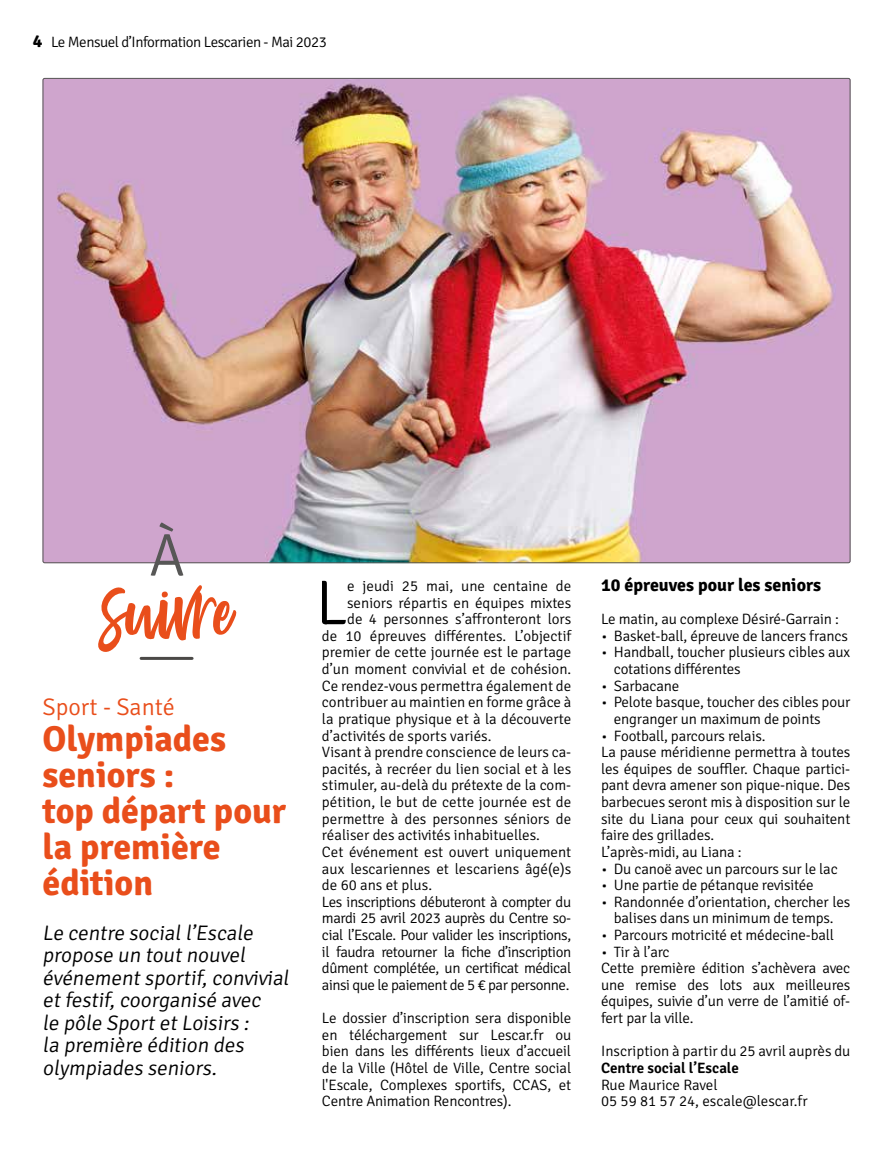
<style>
.page{position:relative;width:893px;height:1149px;background:#fff}
.page>*{position:absolute;margin:0;border:0;box-sizing:border-box;transform-origin:0 0}
.t1{font:75px "Passengers Script";color:#e94e1b}
.t2{font:300 63.15px "Signika";color:#000}
.t3{font:300 60px "Signika";color:#575756}
.t4{font:700 36px/36px "Signika";color:#e94e1b}
.t5{font:300 24px "Signika";color:#e94e1b}
.t6{font:300 21px/22.5px "Signika";color:#000}
.t7{font:700 18px "Signika";color:#000}
.t8{font:300 15px/16.6px "Signika";letter-spacing:-.01em;color:#000}
.t9{font:300 15px "Signika";letter-spacing:-.03em;color:#000}
.t10{font:600 15px "Signika";color:#000}
.s1{font-weight:700;font-size:18px}
</style>
<div class="page">
<img style="left:43px;top:78px;width:807px;height:485px">
<hr style="left:141px;top:656px;width:51px;height:3px;background:#4b4947">
<p class="t9" style="left:33px;top:31px;width:296px"><span class="s1">4</span> Le Mensuel d’Information Lescarien - Mai 2023</p>
<h3 class="t3" style="left:149px;top:512px;width:37px">À</h3>
<h1 class="t1" style="left:102px;top:561px;width:132px">SUIVRE</h1>
<h3 class="t5" style="left:43px;top:689px;width:134px">Sport - Santé</h3>
<h3 class="t4" style="left:43px;top:718px;width:245px">Olympiades seniors :<br>top départ pour la première édition</h3>
<h3 class="t6" style="left:43px;top:919px;width:252px">Le centre sociall’Escale propose un toutnouvel événementsportif,convivial etfestif,coorganisé avec<br>le pôle SportetLoisirs :<br>la première édition des olympiades seniors.</h3>
<h2 class="t2" style="left:316px;top:557px;width:33px">L</h2>
<p class="t8" style="left:347px;top:576px;width:226px">e jeudi 25 mai, une centaine de</p>
<p class="t8" style="left:347px;top:593px;width:226px">seniors répartis en équipes mixtes</p>
<p class="t8" style="left:347px;top:609px;width:226px">de 4 personnes s’affronteront lors</p>
<p class="t8" style="left:322px;top:626px;width:251px">de 10 épreuves différentes. L’objectif</p>
<p class="t8" style="left:322px;top:643px;width:251px">premier de cette journée est le partage</p>
<p class="t8" style="left:322px;top:659px;width:251px">d’un moment convivial et de cohésion.</p>
<p class="t8" style="left:322px;top:676px;width:251px">Ce rendez-vous permettra également de</p>
<p class="t8" style="left:322px;top:692px;width:251px">contribuer au maintien en forme grâce à</p>
<p class="t8" style="left:322px;top:709px;width:251px">la pratique physique et à la découverte</p>
<p class="t8" style="left:322px;top:726px;width:171px">d’activités de sports variés.</p>
<p class="t8" style="left:322px;top:742px;width:251px">Visant à prendre conscience de leurs ca-</p>
<p class="t8" style="left:322px;top:759px;width:251px">pacités, à recréer du lien social et à les</p>
<p class="t8" style="left:322px;top:775px;width:251px">stimuler, au-delà du prétexte de la com-</p>
<p class="t8" style="left:322px;top:792px;width:251px">pétition, le but de cette journée est de</p>
<p class="t8" style="left:322px;top:809px;width:251px">permettre à des personnes séniors de</p>
<p class="t8" style="left:322px;top:825px;width:220px">réaliser des activités inhabituelles.</p>
<p class="t8" style="left:322px;top:842px;width:251px">Cet événement est ouvert uniquement</p>
<p class="t8" style="left:322px;top:858px;width:251px">aux lescariennes et lescariens âgé(e)s</p>
<p class="t8" style="left:322px;top:875px;width:112px">de 60 ans et plus.</p>
<p class="t9" style="left:322px;top:890px;width:251px">Les inscriptions débuteront à compter du</p>
<p class="t9" style="left:322px;top:907px;width:251px">mardi 25 avril 2023 auprès du Centre so-</p>
<p class="t9" style="left:322px;top:923px;width:251px">cial l’Escale. Pour valider les inscriptions,</p>
<p class="t9" style="left:322px;top:940px;width:251px">il faudra retourner la fiche d’inscription</p>
<p class="t9" style="left:322px;top:957px;width:251px">dûment complétée, un certificat médical</p>
<p class="t9" style="left:322px;top:973px;width:249px">ainsi que le paiement de 5 € par personne.</p>
<p class="t8" style="left:322px;top:1008px;width:251px;text-align:justify">Le dossier d’inscription sera disponible en téléchargement sur Lescar.fr ou bien dans les différents lieux d’accueil de la Ville (Hôtel de Ville, Centre social l'Escale, Complexes sportifs, CCAS, et Centre Animation Rencontres).</p>
<p class="t7" style="left:601px;top:572px;width:222px">10 épreuves pour les seniors</p>
<p class="t8" style="left:601px;top:609px;width:239px">Le matin, au complexe Désiré-Garrain :</p>
<p class="t8" style="left:601px;top:626px;width:248px">• Basket-ball, épreuve de lancers francs</p>
<p class="t8" style="left:614px;top:643px;width:238px;text-indent:-13px">• Handball, toucher plusieurs cibles aux cotations différentes</p>
<p class="t8" style="left:601px;top:676px;width:80px">• Sarbacane</p>
<p class="t8" style="left:614px;top:692px;width:238px;text-indent:-13px">• Pelote basque, toucher des cibles pour engranger un maximum de points</p>
<p class="t8" style="left:601px;top:726px;width:251px">• Football, parcours relais.<br>La pause méridienne permettra à toutes les équipes de souffler. Chaque partici&shy;pant devra amener son pique-nique. Des barbecues seront mis à disposition sur le site du Liana pour ceux qui souhaitent faire des grillades.<br>L’après-midi, au Liana :</p>
<p class="t8" style="left:601px;top:858px;width:238px">• Du canoë avec un parcours sur le lac</p>
<p class="t8" style="left:601px;top:875px;width:214px">• Une partie de pétanque revisitée</p>
<p class="t8" style="left:601px;top:892px;width:251px;text-align:center">• Randonnée d’orientation, chercher les balises dans un minimum de temps.</p>
<p class="t8" style="left:601px;top:925px;width:234px">• Parcours motricité et médecine-ball</p>
<p class="t8" style="left:601px;top:941px;width:251px">• Tir à l’arc<br>Cette première édition s’achèvera avec une remise des lots aux meilleures équipes, suivie d’un verre de l’amitié of&shy;fert par la ville.</p>
<p class="t8" style="left:601px;top:1041px;width:251px">Inscription à partir du 25 avril auprès du</p>
<p class="t10" style="left:601px;top:1056px;width:139px">Centre social l’Escale</p>
<p class="t8" style="left:601px;top:1074px;width:208px">Rue Maurice Ravel<br>05 59 81 57 24, escale@lescar.fr</p>
</div>
